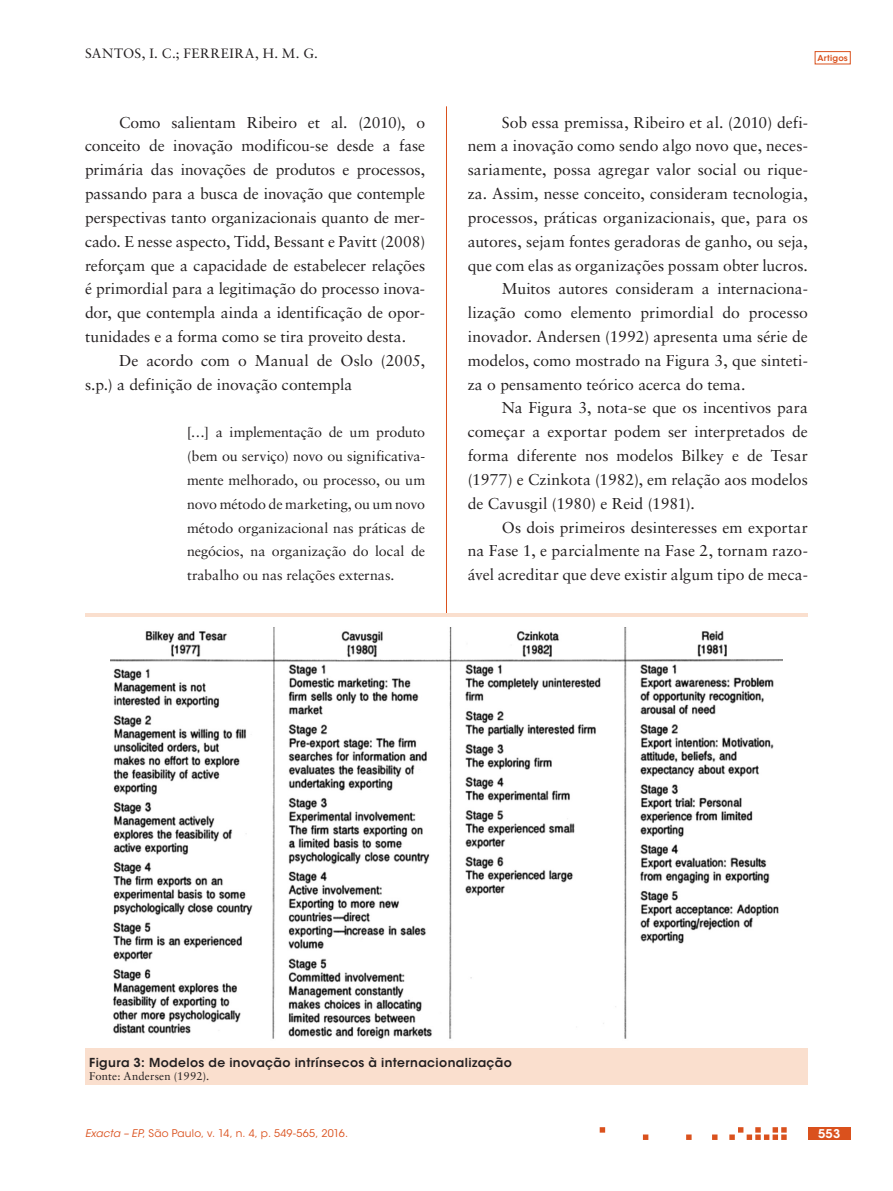
<style>
.page{position:relative;width:893px;height:1191px;background:#fff}
.page>*{position:absolute;margin:0;border:0;box-sizing:border-box;transform-origin:0 0}
.ex_Normal{font:15.75px/23.9px "Sabon LT Std";color:#231f20;text-align:justify}
.ex_Normal_-_citacao{font:14.25px/23.9px "Sabon LT Std";color:#231f20;text-align:justify}
.t1{font:13.5px "Sabon LT Std";letter-spacing:.04em;color:#231f20}
.ex_Tabela_-_titulo{font:600 12.3px "ITC Avant Garde Std";letter-spacing:.03em;color:#231f20}
.t2{font:600 12px "ITC Avant Garde Std";color:#fff}
.ex_Tabela_-_nota{font:11.25px "Sabon LT Std";letter-spacing:.015em;color:#231f20}
.t3{font:10.5px "ITC Avant Garde Std";letter-spacing:.02em;color:#da511d}
.t4{font:600 8.25px "ITC Avant Garde Std";letter-spacing:.025em;color:#da511d}
.s1{font-style:italic}
</style>
<div class="page">
<hr style="left:446px;top:106px;width:1px;height:978px;background:#da511d">
<svg style="left:600px;top:1127px;width:187px;height:13px"></svg>
<div style="left:815px;top:51px;width:35px;height:13px;border:1px solid #da511d"></div>
<div style="left:808px;top:1127px;width:42px;height:13px;background:#da511d"></div>
<div style="left:85px;top:613px;width:723px;height:471px;background:#fadfce"></div>
<div style="left:85px;top:617px;width:723px;height:430px;background:#fff"></div>
<img style="left:111px;top:627px;width:671px;height:412px">
<p class="t1" style="left:85px;top:45px;width:234px">SANTOS, I. C.; FERREIRA, H. M. G.</p>
<p class="ex_Normal" style="left:85px;top:110px;width:342px;text-indent:34px">Como salientam Ribeiro et al. (2010), o conceito de inovação modificou-se desde a fase primária das inovações de produtos e processos, passando para a busca de inovação que contemple perspectivas tanto organizacionais quanto de mer&shy;cado. E nesse aspecto, Tidd, Bessant e Pavitt (2008) reforçam que a capacidade de estabelecer relações é primordial para a legitimação do processo inova&shy;dor, que contempla ainda a identificação de opor&shy;tunidades e a forma como se tira proveito desta.</p>
<p class="ex_Normal" style="left:85px;top:348px;width:342px;text-indent:34px">De acordo com o Manual de Oslo (2005, s.p.) a definição de inovação contempla</p>
<p class="ex_Normal_-_citacao" style="left:187px;top:420px;width:240px">[…] a implementação de um produto (bem ou serviço) novo ou significativa&shy;mente melhorado, ou processo, ou um novo método de marketing, ou um novo método organizacional nas práticas de negócios, na organização do local de trabalho ou nas relações externas.</p>
<p class="t4" style="left:817px;top:53px;width:32px">Artigos</p>
<p class="ex_Normal" style="left:468px;top:110px;width:342px;text-indent:34px">Sob essa premissa, Ribeiro et al. (2010) defi&shy;nem a inovação como sendo algo novo que, neces&shy;sariamente, possa agregar valor social ou rique&shy;za. Assim, nesse conceito, consideram tecnologia, processos, práticas organizacionais, que, para os autores, sejam fontes geradoras de ganho, ou seja, que com elas as organizações possam obter lucros.</p>
<p class="ex_Normal" style="left:468px;top:277px;width:342px;text-indent:34px">Muitos autores consideram a internaciona&shy;lização como elemento primordial do processo inovador. Andersen (1992) apresenta uma série de modelos, como mostrado na Figura 3, que sinteti&shy;za o pensamento teórico acerca do tema.</p>
<p class="ex_Normal" style="left:468px;top:396px;width:342px;text-indent:34px">Na Figura 3, nota-se que os incentivos para começar a exportar podem ser interpretados de forma diferente nos modelos Bilkey e de Tesar (1977) e Czinkota (1982), em relação aos modelos de Cavusgil (1980) e Reid (1981).</p>
<p class="ex_Normal" style="left:468px;top:515px;width:342px;text-indent:34px">Os dois primeiros desinteresses em exportar na Fase 1, e parcialmente na Fase 2, tornam razo&shy;ável acreditar que deve existir algum tipo de meca-</p>
<p class="ex_Tabela_-_titulo" style="left:89px;top:1054px;width:424px">Figura 3: Modelos de inovação intrínsecos à internacionalização</p>
<p class="ex_Tabela_-_nota" style="left:89px;top:1069px;width:122px">Fonte: Andersen (1992).</p>
<p class="t3" style="left:85px;top:1127px;width:264px"><span class="s1">Exacta – EP</span>, São Paulo, v. 14, n. 4, p. 549-565, 2016.</p>
<p class="t2" style="left:818px;top:1126px;width:24px">553</p>
</div>
